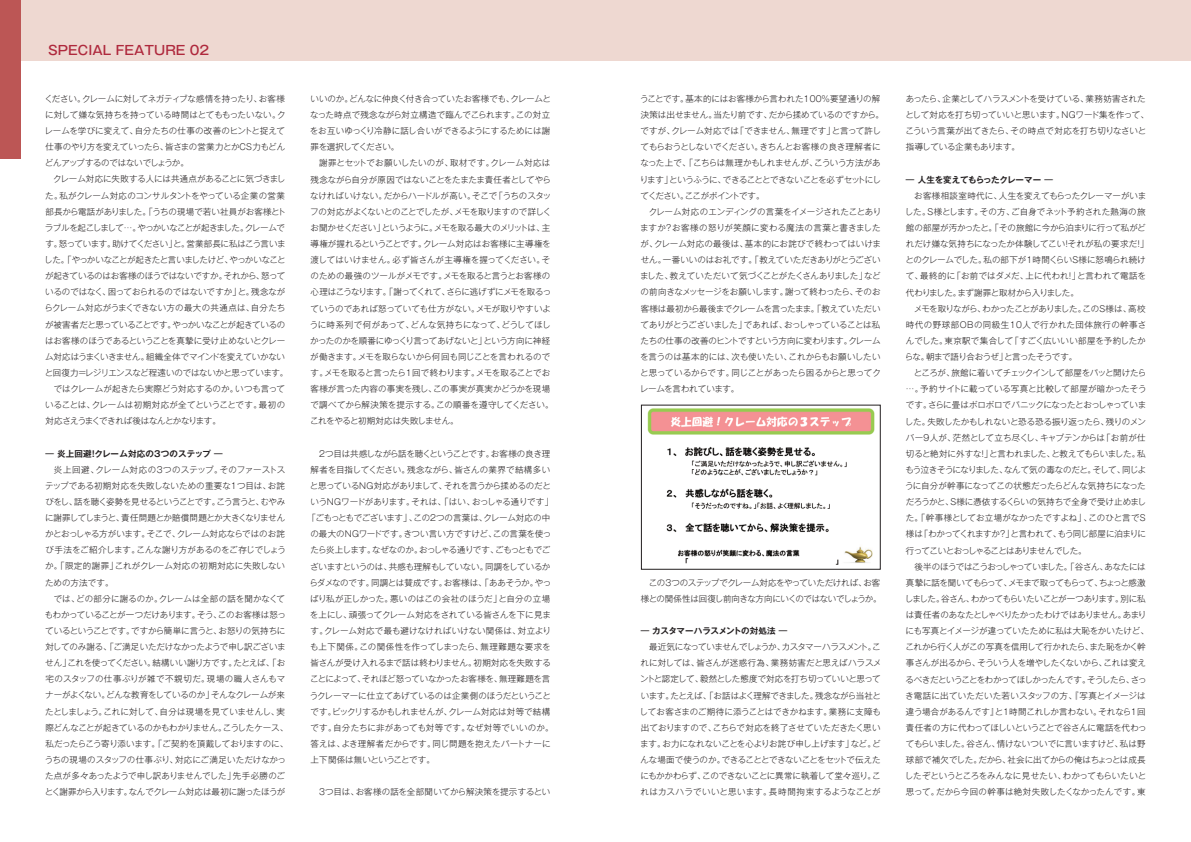
<style>
.page{position:relative;width:1191px;height:842px;background:#fff}
.page>*{position:absolute;margin:0;border:0;box-sizing:border-box;transform-origin:0 0}
.t1{font:500 12.8px "Gothic MB101 Pr 5";color:#af293d}
.t2{font:300 8.5px/16.1px "Gothic MB101 Pr 5";letter-spacing:-.02em;color:#231f20}
.t3{font:300 8.5px "Gothic MB101 Pr 5";letter-spacing:.005em;color:#231f20}
.t4{font:300 8.5px "Gothic MB101 Pr 5";letter-spacing:-.045em;color:#231f20}
.t5{font:300 8.5px "Gothic MB101 Pr 5";letter-spacing:-.055em;color:#231f20}
.t6{font:300 8.5px "Gothic MB101 Pr 5";color:#231f20}
.t7{font:300 8.5px "Gothic MB101 Pr 5";letter-spacing:-.06em;color:#231f20}
.t8{font:300 8.5px "Gothic MB101 Pr 5";letter-spacing:-.07em;color:#231f20}
.t9{font:300 8.5px "Gothic MB101 Pr 5";letter-spacing:.015em;color:#231f20}
.t10{font:300 8.5px "Gothic MB101 Pr 5";letter-spacing:.01em;color:#231f20}
.t11{font:300 8.5px "Gothic MB101 Pr 5";letter-spacing:.025em;color:#231f20}
.t12{font:700 8.5px "Gothic MB101 Pr 5 De";letter-spacing:.025em;color:#231f20}
.t13{font:700 8.5px "Gothic MB101 Pr 5 De";letter-spacing:-.025em;color:#231f20}
.t14{font:700 8.5px "Gothic MB101 Pr 5 De";letter-spacing:-.005em;color:#231f20}
</style>
<div class="page">
<div style="left:0;top:0;width:1191px;height:61px;background:#eed8d1"></div>
<div style="left:0;top:0;width:20px;height:159px;background:#bc5655"></div>
<img style="left:647px;top:408px;width:228px;height:157px">
<h1 class="t1" style="left:48px;top:39px;width:162px">SPECIAL FEATURE 02</h1>
<p class="t2" style="left:44px;top:90px;width:243px;text-align:justify">ください。クレームに対してネガティブな感情を持ったり、お客様に対して嫌な気持ちを持っている時間はとてももったいない。クレームを学びに変えて、自分たちの仕事の改善のヒントと捉えて仕事のやり方を変えていったら、皆さまの営業力とかCS力もどんどんアップするのではないでしょうか。</p>
<p class="t2" style="left:53px;top:170px;width:234px">クレーム対応に失敗する人には共通点があることに気づきまし</p>
<p class="t3" style="left:45px;top:188px;width:241px">た。私がクレーム対応のコンサルタントをやっている企業の営業</p>
<p class="t2" style="left:45px;top:203px;width:242px">部長から電話がありました。「うちの現場で若い社員がお客様とト</p>
<p class="t5" style="left:45px;top:221px;width:242px">ラブルを起こしまして…。やっかいなことが起きました。クレームで</p>
<p class="t7" style="left:45px;top:237px;width:242px">す。怒っています。助けてください」と。営業部長に私はこう言いま</p>
<p class="t5" style="left:44px;top:253px;width:243px">した。「やっかいなことが起きたと言いましたけど、やっかいなこと</p>
<p class="t2" style="left:45px;top:267px;width:241px">が起きているのはお客様のほうではないですか。それから、怒って</p>
<p class="t2" style="left:45px;top:283px;width:241px">いるのではなく、困っておられるのではないですか」と。残念なが</p>
<p class="t9" style="left:44px;top:301px;width:242px">らクレーム対応がうまくできない方の最大の共通点は、自分たち</p>
<p class="t5" style="left:45px;top:317px;width:242px">が被害者だと思っていることです。やっかいなことが起きているの</p>
<p class="t2" style="left:45px;top:332px;width:241px">はお客様のほうであるということを真摯に受け止めないとクレー</p>
<p class="t2" style="left:45px;top:348px;width:241px">ム対応はうまくいきません。組織全体でマインドを変えていかない</p>
<p class="t4" style="left:45px;top:366px;width:245px">と回復力＝レジリエンスなど程遠いのではないかと思っています。</p>
<p class="t2" style="left:54px;top:380px;width:233px">ではクレームが起きたら実際どう対応するのか。いつも言って</p>
<p class="t3" style="left:45px;top:398px;width:241px">いることは、クレームは初期対応が全てということです。最初の</p>
<p class="t7" style="left:45px;top:414px;width:177px">対応さえうまくできれば後はなんとかなります。</p>
<p class="t12" style="left:45px;top:446px;width:179px">― 炎上回避！クレーム対応の3つのステップ ―</p>
<p class="t2" style="left:45px;top:461px;width:242px;text-align:justify;text-indent:9px">炎上回避、クレーム対応の3つのステップ。そのファーストステップである初期対応を失敗しないための重要な1つ目は、お詫びをし、話を聴く姿勢を見せるということです。こう言うと、むやみに謝罪してしまうと、責任問題とか賠償問題とか大きくなりませんかとおっしゃる方がいます。そこで、クレーム対応ならではのお詫び手法をご紹介します。こんな謝り方があるのをご存じでしょうか。「限定的謝罪」これがクレーム対応の初期対応に失敗しないための方法です。</p>
<p class="t2" style="left:45px;top:590px;width:245px;text-indent:9px">では、どの部分に謝るのか。クレームは全部の話を聞かなくてもわかっていることが一つだけあります。そう、このお客様は怒っているということです。ですから簡単に言うと、お怒りの気持ちに対してのみ謝る、「ご満足いただけなかったようで申し訳ございません」これを使ってください。結構いい謝り方です。たとえば、「お宅のスタッフの仕事ぶりが雑で不親切だ。現場の職人さんもマナーがよくない。どんな教育をしているのか」そんなクレームが来たとしましょう。これに対して、自分は現場を見ていませんし、実際どんなことが起きているのかもわかりません。こうしたケース、私だったらこう寄り添います。「ご契約を頂戴しておりますのに、うちの現場のスタッフの仕事ぶり、対応にご満足いただけなかった点が多々あったようで申し訳ありませんでした」先手必勝のごとく謝罪から入ります。なんでクレーム対応は最初に謝ったほうが</p>
<p class="t2" style="left:310px;top:90px;width:242px;text-align:justify">いいのか。どんなに仲良く付き合っていたお客様でも、クレームとなった時点で残念ながら対立構造で臨んでこられます。この対立をお互いゆっくり冷静に話し合いができるようにするためには謝罪を選択してください。</p>
<p class="t2" style="left:310px;top:154px;width:245px;text-indent:9px">謝罪とセットでお願いしたいのが、取材です。クレーム対応は残念ながら自分が原因ではないことをたまたま責任者としてやらなければいけない。だからハードルが高い。そこで「うちのスタッフの対応がよくないとのことでしたが、メモを取りますので詳しくお聞かせください」というように。メモを取る最大のメリットは、主導権が握れるということです。クレーム対応はお客様に主導権を渡してはいけません。必ず皆さんが主導権を握ってください。そのための最強のツールがメモです。メモを取ると言うとお客様の心理はこうなります。「謝ってくれて、さらに逃げずにメモを取るっていうのであれば怒っていても仕方がない。メモが取りやすいように時系列で何があって、どんな気持ちになって、どうしてほしかったのかを順番にゆっくり言ってあげないと」という方向に神経が働きます。メモを取らないから何回も同じことを言われるのです。メモを取ると言ったら1回で終わります。メモを取ることでお客様が言った内容の事実を残し、この事実が真実かどうかを現場で調べてから解決策を提示する。この順番を遵守してください。これをやると初期対応は失敗しません。</p>
<p class="t4" style="left:319px;top:446px;width:233px">2つ目は共感しながら話を聴くということです。お客様の良き理</p>
<p class="t3" style="left:310px;top:462px;width:241px">解者を目指してください。残念ながら、皆さんの業界で結構多い</p>
<p class="t2" style="left:310px;top:477px;width:242px">と思っているNG対応がありまして、それを言うから揉めるのだと</p>
<p class="t2" style="left:310px;top:493px;width:244px">いうNGワードがあります。それは、「はい、おっしゃる通りです」</p>
<p class="t2" style="left:307px;top:509px;width:244px">「ごもっともでございます」、この2つの言葉は、クレーム対応の中</p>
<p class="t3" style="left:310px;top:527px;width:242px">の最大のNGワードです。きつい言い方ですけど、この言葉を使っ</p>
<p class="t8" style="left:310px;top:543px;width:241px">たら炎上します。なぜなのか。おっしゃる通りです、ごもっともでご</p>
<p class="t4" style="left:310px;top:559px;width:242px">ざいますというのは、共感も理解もしていない。同調をしているか</p>
<p class="t2" style="left:309px;top:574px;width:243px">らダメなのです。同調とは賛成です。お客様は、「ああそうか。やっ</p>
<p class="t3" style="left:310px;top:591px;width:241px">ぱり私が正しかった。悪いのはこの会社のほうだ」と自分の立場</p>
<p class="t6" style="left:310px;top:608px;width:242px">を上にし、頑張ってクレーム対応をされている皆さんを下に見ま</p>
<p class="t10" style="left:310px;top:624px;width:242px">す。クレーム対応で最も避けなければいけない関係は、対立より</p>
<p class="t3" style="left:310px;top:640px;width:242px">も上下関係。この関係性を作ってしまったら、無理難題な要求を</p>
<p class="t6" style="left:310px;top:656px;width:242px">皆さんが受け入れるまで話は終わりません。初期対応を失敗する</p>
<p class="t4" style="left:310px;top:672px;width:242px">ことによって、それほど怒っていなかったお客様を、無理難題を言</p>
<p class="t2" style="left:310px;top:686px;width:242px">うクレーマーに仕立てあげているのは企業側のほうだということ</p>
<p class="t2" style="left:310px;top:703px;width:241px">です。ビックリするかもしれませんが、クレーム対応は対等で結構</p>
<p class="t11" style="left:310px;top:720px;width:245px">です。自分たちに非があっても対等です。なぜ対等でいいのか。</p>
<p class="t3" style="left:310px;top:737px;width:241px">答えは、よき理解者だからです。同じ問題を抱えたパートナーに</p>
<p class="t2" style="left:310px;top:751px;width:126px">上下関係は無いということです。</p>
<p class="t3" style="left:319px;top:785px;width:233px">3つ目は、お客様の話を全部聞いてから解決策を提示するとい</p>
<p class="t2" style="left:640px;top:90px;width:246px">うことです。基本的にはお客様から言われた100％要望通りの解決策は出せません。当たり前です、だから揉めているのですから。ですが、クレーム対応では「できません、無理です」と言って許してもらおうとしないでください。きちんとお客様の良き理解者になった上で、「こちらは無理かもしれませんが、こういう方法があります」というふうに、できることとできないことを必ずセットにしてください。ここがポイントです。</p>
<p class="t2" style="left:640px;top:203px;width:243px;text-align:justify;text-indent:9px">クレーム対応のエンディングの言葉をイメージされたことありますか？お客様の怒りが笑顔に変わる魔法の言葉と書きましたが、クレーム対応の最後は、基本的にお詫びで終わってはいけません。一番いいのはお礼です。「教えていただきありがとうございました、教えていただいて気づくことがたくさんありました」などの前向きなメッセージをお願いします。謝って終わったら、そのお客様は最初から最後までクレームを言ったまま。「教えていただいてありがとうございました」であれば、おっしゃっていることは私たちの仕事の改善のヒントですという方向に変わります。クレームを言うのは基本的には、次も使いたい、これからもお願いしたいと思っているからです。同じことがあったら困るからと思ってクレームを言われています。</p>
<p class="t2" style="left:641px;top:574px;width:242px;text-align:right">この3つのステップでクレーム対応をやっていただければ、お客様との関係性は回復し前向きな方向にいくのではないでしょうか。</p>
<p class="t13" style="left:641px;top:624px;width:148px">― カスタマーハラスメントの対処法 ―</p>
<p class="t2" style="left:639px;top:638px;width:244px;text-indent:10px">最近気になっていませんでしょうか、カスタマーハラスメント。これに対しては、皆さんが迷惑行為、業務妨害だと思えばハラスメントと認定して、毅然とした態度で対応を打ち切っていいと思っています。たとえば、「お話はよく理解できました。残念ながら当社としてお客さまのご期待に添うことはできかねます。業務に支障も出ておりますので、こちらで対応を終了させていただきたく思います。お力になれないことを心よりお詫び申し上げます」など。どんな場面で使うのか。できることとできないことをセットで伝えたにもかかわらず、このできないことに異常に執着して堂々巡り。これはカスハラでいいと思います。長時間拘束するようなことが</p>
<p class="t2" style="left:905px;top:90px;width:245px">あったら、企業としてハラスメントを受けている、業務妨害されたとして対応を打ち切っていいと思います。NGワード集を作って、こういう言葉が出てきたら、その時点で対応を打ち切りなさいと指導している企業もあります。</p>
<p class="t14" style="left:906px;top:172px;width:148px">― 人生を変えてもらったクレーマー ―</p>
<p class="t2" style="left:904px;top:187px;width:245px;text-indent:10px">お客様相談室時代に、人生を変えてもらったクレーマーがいました。S様とします。その方、ご自身でネット予約された熱海の旅館の部屋が汚かったと。「その旅館に今から泊まりに行って私がどれだけ嫌な気持ちになったか体験してこい！それが私の要求だ！」とのクレームでした。私の部下が1時間くらいS様に怒鳴られ続けて、最終的に「お前ではダメだ、上に代われ！」と言われて電話を代わりました。まず謝罪と取材から入りました。</p>
<p class="t2" style="left:905px;top:300px;width:243px;text-align:justify;text-indent:9px">メモを取りながら、わかったことがありました。このS様は、高校時代の野球部OBの同級生10人で行かれた団体旅行の幹事さんでした。東京駅で集合して「すごく広いいい部屋を予約したからな。朝まで語り合おうぜ」と言ったそうです。</p>
<p class="t2" style="left:904px;top:364px;width:243px;text-align:justify;text-indent:9px">ところが、旅館に着いてチェックインして部屋をパッと開けたら…。予約サイトに載っている写真と比較して部屋が暗かったそうです。さらに畳はボロボロでパニックになったとおっしゃっていました。失敗したかもしれないと恐る恐る振り返ったら、残りのメンバー9人が、茫然として立ち尽くし、キャプテンからは「お前が仕切ると絶対に外すな！」と言われました、と教えてもらいました。私もう泣きそうになりました、なんて気の毒なのだと。そして、同じように自分が幹事になってこの状態だったらどんな気持ちになっただろうかと、S様に憑依するくらいの気持ちで全身で受け止めました。「幹事様としてお立場がなかったですよね」、このひと言でS様は「わかってくれますか？」と言われて、もう同じ部屋に泊まりに行ってこいとおっしゃることはありませんでした。</p>
<p class="t2" style="left:904px;top:558px;width:246px;text-indent:10px">後半のほうではこうおっしゃっていました。「谷さん、あなたには真摯に話を聞いてもらって、メモまで取ってもらって、ちょっと感激しました。谷さん、わかってもらいたいことが一つあります。別に私は責任者のあなたとしゃべりたかったわけではありません。あまりにも写真とイメージが違っていたために私は大恥をかいたけど、これから行く人がこの写真を信用して行かれたら、また恥をかく幹事さんが出るから、そういう人を増やしたくないから、これは変えるべきだということをわかってほしかったんです。そうしたら、さっき電話に出ていただいた若いスタッフの方、『写真とイメージは違う場合があるんです』と1時間これしか言わない。それなら1回責任者の方に代わってほしいということで谷さんに電話を代わってもらいました。谷さん、情けないついでに言いますけど、私は野球部で補欠でした。だから、社会に出てからの俺はちょっとは成長したぞというところをみんなに見せたい、わかってもらいたいと思って。だから今回の幹事は絶対失敗したくなかったんです。東</p>
</div>
